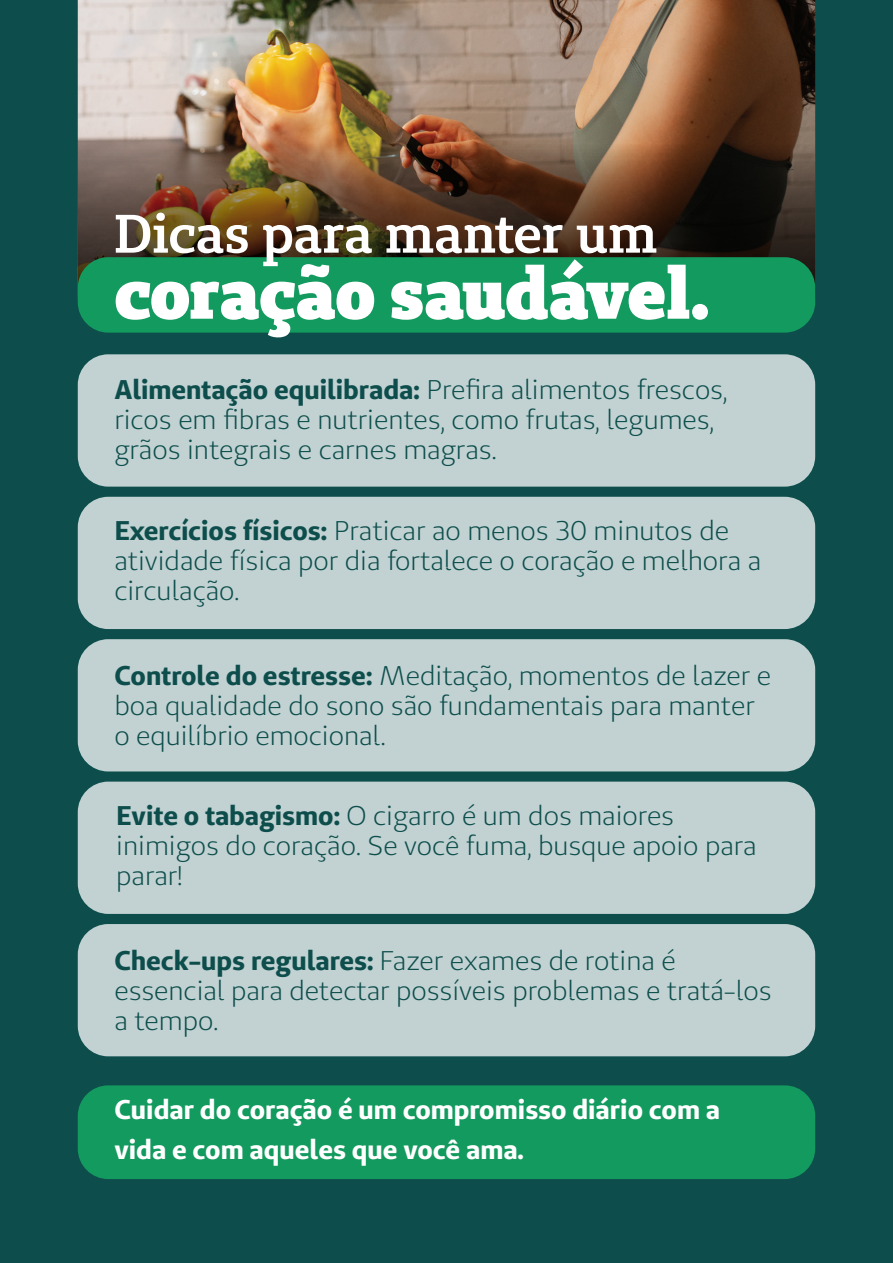
<style>
.page{position:relative;width:893px;height:1263px;background:#0d4e4c}
.page>*{position:absolute;margin:0;border:0;box-sizing:border-box;transform-origin:0 0}
.t1{font:900 72px "Unimed Slab";letter-spacing:-.015em;color:#fff}
.t2{font:600 54px "Unimed Slab";color:#fff}
.t3{font:27px/30px "Unimed Sans";color:#0d4e4c}
.t4{font:700 27px/40.8px "Unimed Sans";color:#fff}
.s1{font-weight:700}
</style>
<div class="page">
<img style="left:78px;top:0;width:737px;height:131px">
<img style="left:78px;top:131px;width:737px;height:196px">
<div style="left:78px;top:354px;width:737px;height:133px;background:#c2d2d2;border-radius:30px"></div>
<div style="left:78px;top:497px;width:737px;height:132px;background:#c2d2d2;border-radius:30px"></div>
<div style="left:78px;top:639px;width:737px;height:132px;background:#c2d2d2;border-radius:30px"></div>
<div style="left:78px;top:782px;width:737px;height:132px;background:#c2d2d2;border-radius:30px"></div>
<div style="left:78px;top:924px;width:737px;height:132px;background:#c2d2d2;border-radius:30px"></div>
<div style="left:78px;top:1085px;width:737px;height:94px;background:#139a5e;border-radius:30px"></div>
<div style="left:78px;top:257px;width:737px;height:76px;background:#139a5e;border-radius:30px"></div>
<h2 class="t2" style="left:114px;top:199px;width:545px">Dicas para manter um</h2>
<h1 class="t1" style="left:114px;top:245px;width:596px">coração saudável.</h1>
<p class="t3" style="left:114px;top:374px;width:615px"><span class="s1">Alimentação equilibrada:</span> Prefira alimentos frescos, ricos em fibras e nutrientes, como frutas, legumes, grãos integrais e carnes magras.</p>
<p class="t3" style="left:114px;top:515px;width:648px"><span class="s1">Exercícios físicos:</span> Praticar ao menos 30 minutos de atividade física por dia fortalece o coração e melhora a circulação.</p>
<p class="t3" style="left:114px;top:660px;width:658px"><span class="s1">Controle do estresse:</span> Meditação, momentos de lazer e boa qualidade do sono são fundamentais para manter o equilíbrio emocional.</p>
<p class="t3" style="left:116px;top:800px;width:642px"><span class="s1">Evite o tabagismo:</span> O cigarro é um dos maiores inimigos do coração. Se você fuma, busque apoio para parar!</p>
<p class="t3" style="left:114px;top:945px;width:659px"><span class="s1">Check-ups regulares:</span> Fazer exames de rotina é essencial para detectar possíveis problemas e tratá-los a tempo.</p>
<p class="t4" style="left:114px;top:1088px;width:607px">Cuidar do coração é um compromisso diário com a vida e com aqueles que você ama.</p>
</div>
